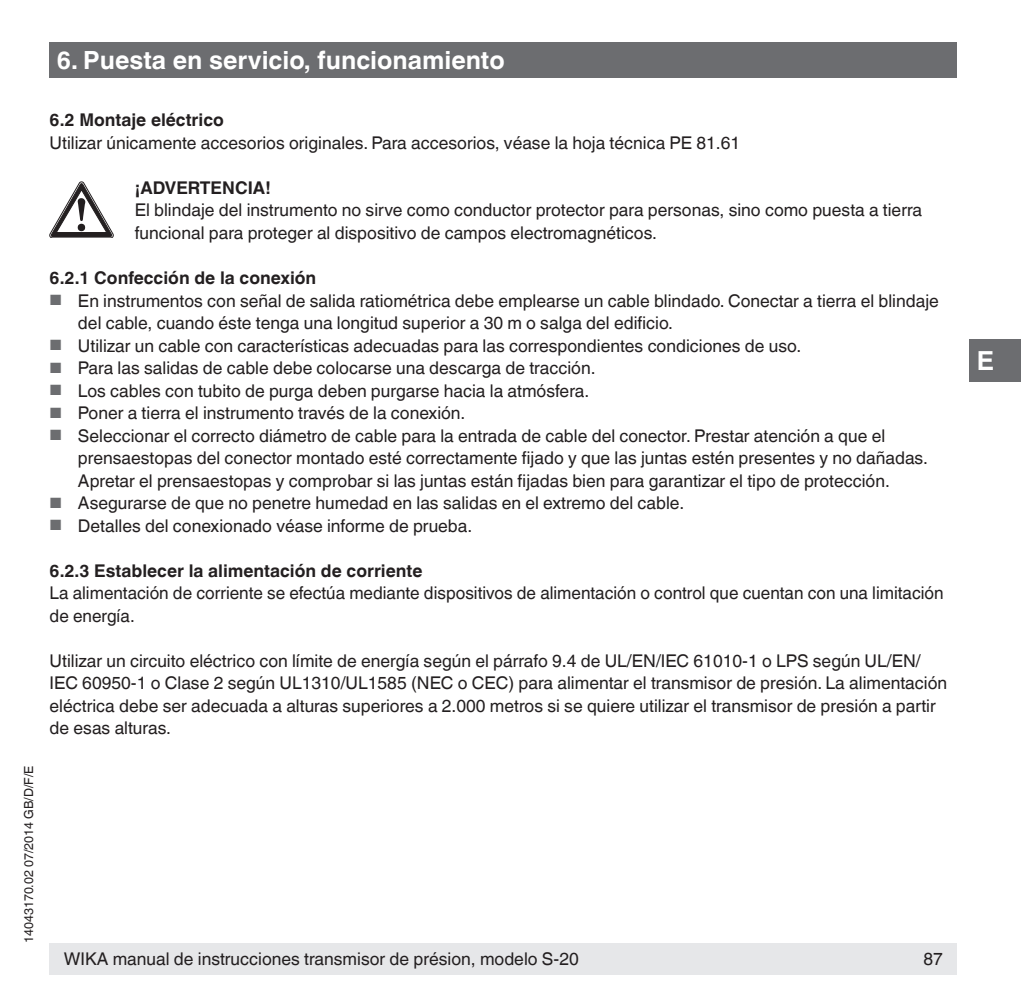
<style>
.page{position:relative;width:1021px;height:1007px;background:#fff}
.page>*{position:absolute;margin:0;border:0;box-sizing:border-box;transform-origin:0 0}
.t1{font:700 26.25px "Helvetica World";color:#fff}
.t2{font:700 25px "Helvetica World";color:#fff}
.t3{font:17.5px/22.5px "Helvetica World";color:#231f20}
.t4{font:700 17.5px "Helvetica World";color:#231f20}
.t5{font:12.5px "Helvetica World";color:#231f20}
.s1{font-size:14.75px;color:#6c6d70}
</style>
<div class="page">
<div style="left:50px;top:943px;width:907px;height:31px;background:#e6e7e9"></div>
<div style="left:969px;top:338px;width:51px;height:43px;background:#6c6d70"></div>
<div style="left:50px;top:43px;width:907px;height:35px;background:#6c6d70"></div>
<svg style="left:50px;top:182px;width:63px;height:56px"></svg>
<p class="t5" style="left:22px;top:943px;width:179px;rotate:-90deg">14043170.02 07/2014 GB/D/F/E</p>
<h2 class="t2" style="left:57px;top:46px;width:449px">6. Puesta en servicio, funcionamiento</h2>
<p class="t4" style="left:50px;top:110px;width:176px">6.2 Montaje eléctrico</p>
<p class="t3" style="left:50px;top:132px;width:692px">Utilizar únicamente accesorios originales. Para accesorios, véase la hoja técnica PE 81.61</p>
<p class="t4" style="left:135px;top:178px;width:138px">¡ADVERTENCIA!</p>
<p class="t3" style="left:135px;top:199px;width:789px">El blindaje del instrumento no sirve como conductor protector para personas, sino como puesta a tierra funcional para proteger al dispositivo de campos electromagnéticos.</p>
<p class="t4" style="left:50px;top:268px;width:268px">6.2.1 Confección de la conexión</p>
<p class="t3" style="left:78px;top:289px;width:862px;text-indent:-28px"><span class="s1">■</span> En instrumentos con señal de salida ratiométrica debe emplearse un cable blindado. Conectar a tierra el blindaje del cable, cuando éste tenga una longitud superior a 30 m o salga del edificio.</p>
<p class="t3" style="left:50px;top:334px;width:753px"><span class="s1">■</span> Utilizar un cable con características adecuadas para las correspondientes condiciones de uso.</p>
<p class="t3" style="left:50px;top:357px;width:547px"><span class="s1">■</span> Para las salidas de cable debe colocarse una descarga de tracción.</p>
<p class="t3" style="left:50px;top:379px;width:541px"><span class="s1">■</span> Los cables con tubito de purga deben purgarse hacia la atmósfera.</p>
<p class="t3" style="left:50px;top:402px;width:417px"><span class="s1">■</span> Poner a tierra el instrumento través de la conexión.</p>
<p class="t3" style="left:78px;top:424px;width:851px;text-indent:-28px"><span class="s1">■</span> Seleccionar el correcto diámetro de cable para la entrada de cable del conector. Prestar atención a que el prensaestopas del conector montado esté correctamente fijado y que las juntas estén presentes y no dañadas.<br>Apretar el prensaestopas y comprobar si las juntas están fijadas bien para garantizar el tipo de protección.</p>
<p class="t3" style="left:50px;top:492px;width:636px"><span class="s1">■</span> Asegurarse de que no penetre humedad en las salidas en el extremo del cable.</p>
<p class="t3" style="left:50px;top:514px;width:424px"><span class="s1">■</span> Detalles del conexionado véase informe de prueba.</p>
<p class="t4" style="left:50px;top:560px;width:374px">6.2.3 Establecer la alimentación de corriente</p>
<p class="t3" style="left:50px;top:582px;width:895px">La alimentación de corriente se efectúa mediante dispositivos de alimentación o control que cuentan con una limitación de energía.</p>
<p class="t3" style="left:50px;top:649px;width:899px">Utilizar un circuito eléctrico con límite de energía según el párrafo 9.4 de UL/EN/IEC 61010-1 o LPS según UL/EN/ IEC 60950-1 o Clase 2 según UL1310/UL1585 (NEC o CEC) para alimentar el transmisor de presión. La alimentación eléctrica debe ser adecuada a alturas superiores a 2.000 metros si se quiere utilizar el transmisor de presión a partir de esas alturas.</p>
<p class="t3" style="left:64px;top:947px;width:516px">WIKA manual de instrucciones transmisor de présion, modelo S-20</p>
<p class="t3" style="left:923px;top:947px;width:21px">87</p>
<h1 class="t1" style="left:976px;top:345px;width:19px">E</h1>
</div>
